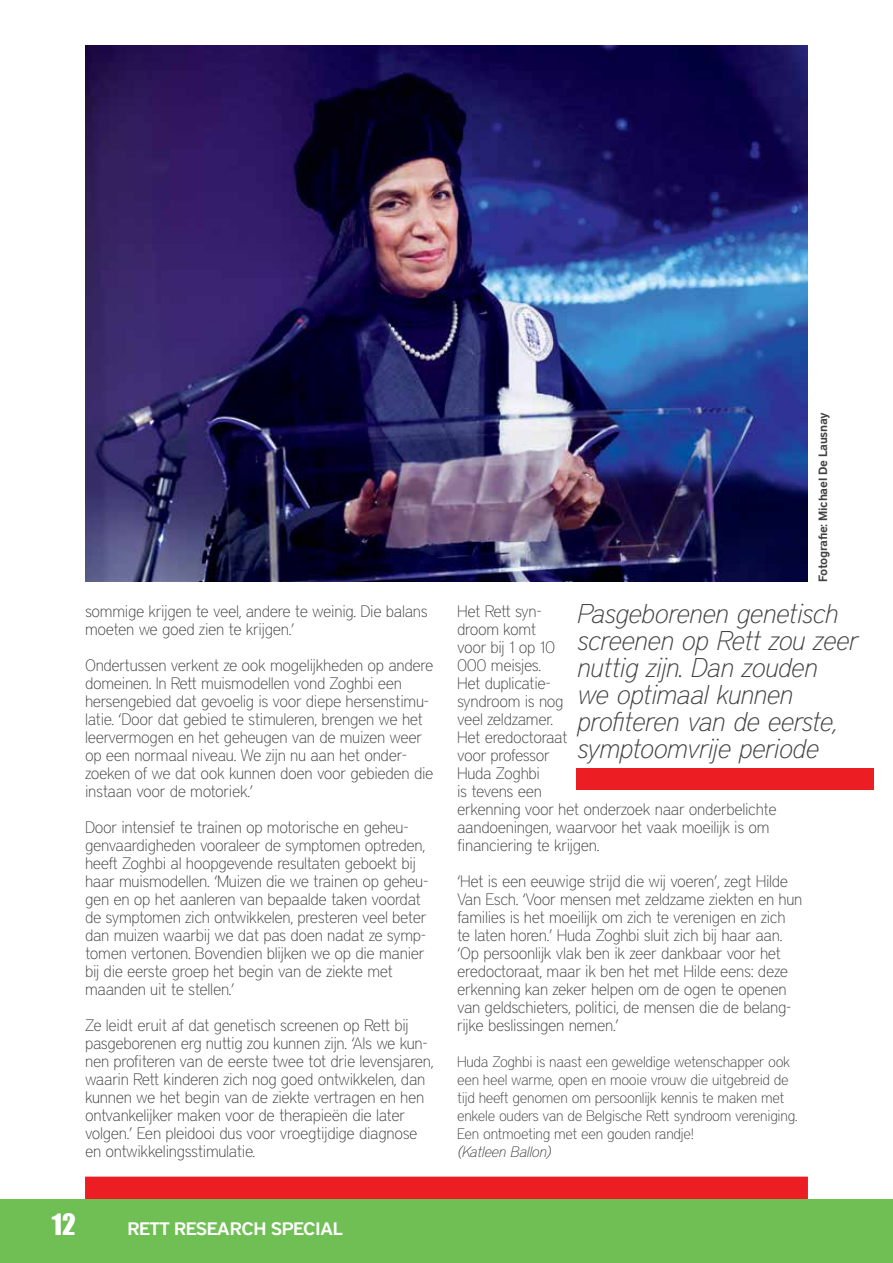
<style>
.page{position:relative;width:893px;height:1263px;background:#fff}
.page>*{position:absolute;margin:0;border:0;box-sizing:border-box;transform-origin:0 0}
.t1{font:italic 100 27px/27px "District";letter-spacing:-.02em;color:#414042}
.t2{font:27px "Impact";color:#fff}
.t3{font:600 18px "District";letter-spacing:-.02em;color:#fff}
.t4{font:100 16.5px/18px "District";letter-spacing:-.02em;color:#414042}
.t5{font:100 15px/18px "District";letter-spacing:-.02em;color:#414042}
.t6{font:italic 100 15px "District";letter-spacing:-.02em;color:#414042}
.t7{font:600 12px "District";letter-spacing:-.02em;color:#414042}
</style>
<div class="page">
<div style="left:85px;top:1176px;width:723px;height:23px;background:#ed1d24"></div>
<img style="left:85px;top:46px;width:723px;height:535px">
<div style="left:0;top:1199px;width:893px;height:64px;background:#70bf54"></div>
<div style="left:576px;top:768px;width:298px;height:22px;background:#ed1d24"></div>
<p class="t4" style="left:85px;top:602px;width:344px">sommige krijgen te veel, andere te weinig. Die balans moeten we goed zien te krijgen.’</p>
<p class="t4" style="left:85px;top:656px;width:350px">Ondertussen verkent ze ook mogelijkheden op andere domeinen. In Rett muismodellen vond Zoghbi een hersengebied dat gevoelig is voor diepe hersenstimu&shy;latie. ‘Door dat gebied te stimuleren, brengen we het leervermogen en het geheugen van de muizen weer op een normaal niveau. We zijn nu aan het onder&shy;zoeken of we dat ook kunnen doen voor gebieden die instaan voor de motoriek.’</p>
<p class="t4" style="left:85px;top:818px;width:345px">Door intensief te trainen op motorische en geheu&shy;genvaardigheden vooraleer de symptomen optreden, heeft Zoghbi al hoopgevende resultaten geboekt bij haar muismodellen. ‘Muizen die we trainen op geheu&shy;gen en op het aanleren van bepaalde taken voordat de symptomen zich ontwikkelen, presteren veel beter dan muizen waarbij we dat pas doen nadat ze symp&shy;tomen vertonen. Bovendien blijken we op die manier bij die eerste groep het begin van de ziekte met maanden uit te stellen.’</p>
<p class="t4" style="left:85px;top:1016px;width:350px">Ze leidt eruit af dat genetisch screenen op Rett bij pasgeborenen erg nuttig zou kunnen zijn. ‘Als we kun&shy;nen profiteren van de eerste twee tot drie levensjaren, waarin Rett kinderen zich nog goed ontwikkelen, dan kunnen we het begin van de ziekte vertragen en hen ontvankelijker maken voor de therapieën die later volgen.’ Een pleidooi dus voor vroegtijdige diagnose en ontwikkelingsstimulatie.</p>
<h1 class="t2" style="left:52px;top:1203px;width:25px">12</h1>
<p class="t3" style="left:128px;top:1218px;width:217px">RETT RESEARCH SPECIAL</p>
<p class="t7" style="left:816px;top:581px;width:171px;rotate:-90deg">Fotografie: Michael De Lausnay</p>
<h1 class="t1" style="left:576px;top:600px;width:282px">Pasgeborenen genetisch screenen op Rett zou zeer nuttig zijn. Dan zouden<br>we optimaal kunnen profiteren van de eerste, symptoomvrije periode</h1>
<p class="t4" style="left:457px;top:602px;width:321px">Het Rett syn-<br>droom komt<br>voor bij 1 op 10<br>000 meisjes.<br>Het duplicatie-<br>syndroom is nog<br>veel zeldzamer.<br>Het eredoctoraat<br>voor professor<br>Huda Zoghbi<br>is tevens een<br>erkenning voor het onderzoek naar onderbelichte aandoeningen, waarvoor het vaak moeilijk is om financiering te krijgen.</p>
<p class="t4" style="left:457px;top:872px;width:347px">‘Het is een eeuwige strijd die wij voeren’, zegt Hilde Van Esch. ‘Voor mensen met zeldzame ziekten en hun families is het moeilijk om zich te verenigen en zich te laten horen.’ Huda Zoghbi sluit zich bij haar aan. ‘Op persoonlijk vlak ben ik zeer dankbaar voor het eredoctoraat, maar ik ben het met Hilde eens: deze erkenning kan zeker helpen om de ogen te openen van geldschieters, politici, de mensen die de belang&shy;rijke beslissingen nemen.’</p>
<p class="t5" style="left:457px;top:1053px;width:342px">Huda Zoghbi is naast een geweldige wetenschapper ook een heel warme, open en mooie vrouw die uitgebreid de tijd heeft genomen om persoonlijk kennis te maken met enkele ouders van de Belgische Rett syndroom vereniging.<br>Een ontmoeting met een gouden randje!</p>
<p class="t6" style="left:457px;top:1143px;width:95px">(Katleen Ballon)</p>
</div>
